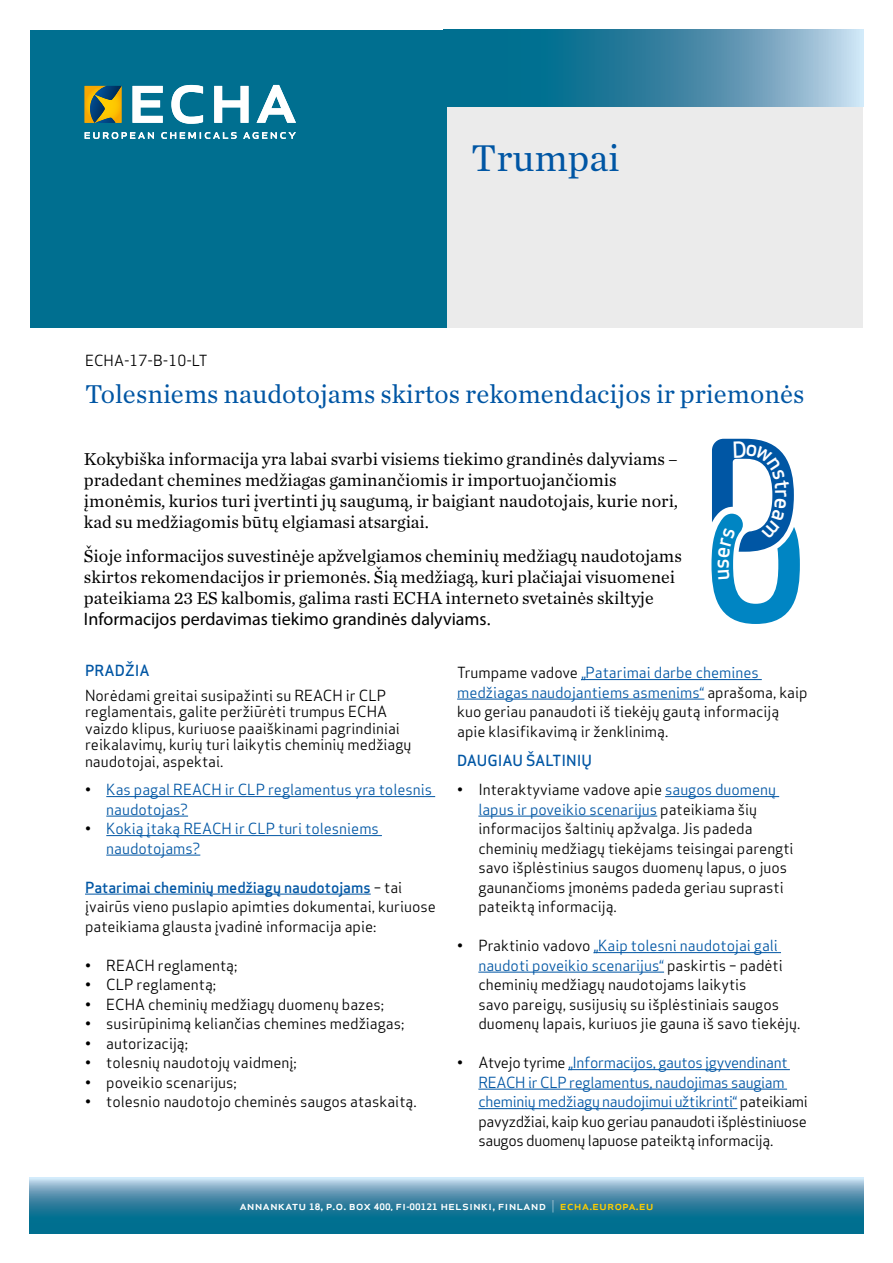
<style>
.page{position:relative;width:893px;height:1263px;background:#fff}
.page>*{position:absolute;margin:0;border:0;box-sizing:border-box;transform-origin:0 0}
.t1{font:39px "Chronicle Text G1";color:#0056a4}
.t2{font:27px "Chronicle Text G1";color:#0056a4}
.t3{font:500 21.9px "Apex Sans";color:#fff}
.t4{font:18px/21px "Chronicle Text G1";color:#000}
.t5{font:18px "Myriad Pro";color:#000}
.t6{font:15px/19.5px "Apex Sans";color:#000}
.t7{font:15px/19.5px "Apex Sans";letter-spacing:-.02em;color:#000}
.t8{font:15px/19.5px "Apex Sans";color:#0056a4}
.t9{font:500 15px "Apex Sans";color:#0056a4}
.t10{font:500 12.15px "Apex Sans";color:#fff;scale:1.08 1}
.s1{font-family:"Chronicle Text G1"}
.s2{color:#0056a4}
.s3{color:#000}
.s4{font-weight:500;color:#0056a4}
.s5{font-weight:700;font-size:8.7px}
.s6{font-weight:700;font-size:8.25px}
.s7{font-weight:300}
.s8{color:#fc0}
</style>
<div class="page">
<svg style="left:30px;top:1178px;width:833px;height:55px;background:#3e8aa8"></svg>
<div style="left:446px;top:106px;width:417px;height:221px;background:#ebebeb"></div>
<div style="left:30px;top:30px;width:416px;height:297px;background:#006f90"></div>
<svg style="left:443px;top:30px;width:420px;height:76px;background:#408ba9"></svg>
<svg style="left:85px;top:132px;width:211px;height:7px"></svg>
<svg style="left:133px;top:85px;width:163px;height:39px"></svg>
<svg style="left:85px;top:86px;width:36px;height:37px"></svg>
<hr style="left:581px;top:679px;width:181px;height:1px;background:#0056a4">
<hr style="left:457px;top:699px;width:247px;height:1px;background:#0056a4">
<hr style="left:665px;top:796px;width:114px;height:1px;background:#0056a4">
<hr style="left:478px;top:816px;width:179px;height:1px;background:#0056a4">
<hr style="left:593px;top:952px;width:188px;height:1px;background:#0056a4">
<hr style="left:478px;top:972px;width:186px;height:1px;background:#0056a4">
<hr style="left:568px;top:1069px;width:222px;height:1px;background:#0056a4">
<hr style="left:478px;top:1089px;width:309px;height:1px;background:#0056a4">
<hr style="left:478px;top:1108px;width:259px;height:1px;background:#0056a4">
<hr style="left:106px;top:796px;width:329px;height:1px;background:#0056a4">
<hr style="left:106px;top:816px;width:82px;height:1px;background:#0056a4">
<hr style="left:106px;top:835px;width:276px;height:1px;background:#0056a4">
<hr style="left:106px;top:855px;width:94px;height:1px;background:#0056a4">
<hr style="left:85px;top:894px;width:286px;height:1px;background:#0056a4">
<svg style="left:711px;top:439px;width:89px;height:185px"></svg>
<p class="t6" style="left:85px;top:349px;width:124px">ECHA-17-B-10-LT</p>
<h1 class="t1" style="left:471px;top:128px;width:150px">Trumpai</h1>
<h2 class="t2" style="left:85px;top:373px;width:721px">Tolesniems naudotojams skirtos rekomendacijos ir priemonės</h2>
<p class="t4" style="left:84px;top:447px;width:596px">Kokybiška informacija yra labai svarbi visiems tiekimo grandinės dalyviams – pradedant chemines medžiagas gaminančiomis ir importuojančiomis įmonėmis, kurios turi įvertinti jų saugumą, ir baigiant naudotojais, kurie nori, kad su medžiagomis būtų elgiamasi atsargiai.</p>
<p class="t4" style="left:84px;top:544px;width:599px">Šioje informacijos suvestinėje apžvelgiamos cheminių medžiagų naudotojams skirtos rekomendacijos ir priemonės. Šią medžiagą, kuri plačiajai visuomenei pateikiama 23 ES kalbomis, galima rasti ECHA interneto svetainės skiltyje</p>
<p class="t5" style="left:84px;top:607px;width:408px">Informacijos perdavimas tiekimo grandinės dalyviams<span class="s1">.</span></p>
<p class="t6" style="left:457px;top:661px;width:352px">Trumpame vadove <span class="s2">„Patarimai darbe chemines medžiagas naudojantiems asmenims“</span> aprašoma, kaip kuo geriau panaudoti iš tiekėjų gautą informaciją apie klasifikavimą ir ženklinimą.</p>
<p class="t9" style="left:457px;top:747px;width:136px">DAUGIAU ŠALTINIŲ</p>
<p class="t6" style="left:478px;top:778px;width:317px;text-indent:-21px">• Interaktyviame vadove apie <span class="s2">saugos duomenų lapus ir poveikio scenarijus</span> pateikiama šių informacijos šaltinių apžvalga. Jis padeda cheminių medžiagų tiekėjams teisingai parengti savo išplėstinius saugos duomenų lapus, o juos gaunančioms įmonėms padeda geriau suprasti pateiktą informaciją.</p>
<p class="t6" style="left:478px;top:934px;width:323px;text-indent:-21px">• Praktinio vadovo <span class="s2">„Kaip tolesni naudotojai gali naudoti poveikio scenarijus“</span> paskirtis – padėti cheminių medžiagų naudotojams laikytis<br>savo pareigų, susijusių su išplėstiniais saugos duomenų lapais, kuriuos jie gauna iš savo tiekėjų.</p>
<p class="t7" style="left:478px;top:1051px;width:331px;text-indent:-21px">• Atvejo tyrime <span class="s2">„Informacijos, gautos įgyvendinant REACH ir CLP reglamentus, naudojimas saugiam cheminių medžiagų naudojimui užtikrinti“</span> pateikiami pavyzdžiai, kaip kuo geriau panaudoti išplėstiniuose saugos duomenų lapuose pateiktą informaciją.</p>
<h3 class="t3" style="left:701px;top:569px;width:12px;rotate:-90deg">s</h3>
<p class="t9" style="left:85px;top:657px;width:66px">PRADŽIA</p>
<p class="t6" style="left:85px;top:686px;width:328px;line-height:16.5px">Norėdami greitai susipažinti su REACH ir CLP reglamentais, galite peržiūrėti trumpus ECHA vaizdo klipus, kuriuose paaiškinami pagrindiniai reikalavimų, kurių turi laikytis cheminių medžiagų naudotojai, aspektai.</p>
<p class="t8" style="left:106px;top:778px;width:327px;text-indent:-21px"><span class="s3">•</span> Kas pagal REACH ir CLP reglamentus yra tolesnis naudotojas?</p>
<p class="t8" style="left:106px;top:817px;width:274px;text-indent:-21px"><span class="s3">•</span> Kokią įtaką REACH ir CLP turi tolesniems naudotojams?</p>
<p class="t6" style="left:85px;top:876px;width:352px"><span class="s4">Patarimai cheminių medžiagų naudotojams</span> – tai įvairūs vieno puslapio apimties dokumentai, kuriuose pateikiama glausta įvadinė informacija apie:</p>
<p class="t6" style="left:85px;top:954px;width:154px">• REACH reglamentą;</p>
<p class="t6" style="left:85px;top:973px;width:133px">• CLP reglamentą;</p>
<p class="t6" style="left:85px;top:993px;width:301px">• ECHA cheminių medžiagų duomenų bazes;</p>
<p class="t6" style="left:85px;top:1012px;width:321px">• susirūpinimą keliančias chemines medžiagas;</p>
<p class="t6" style="left:85px;top:1032px;width:105px">• autorizaciją;</p>
<p class="t6" style="left:85px;top:1051px;width:213px">• tolesnių naudotojų vaidmenį;</p>
<p class="t6" style="left:85px;top:1071px;width:153px">• poveikio scenarijus;</p>
<p class="t6" style="left:85px;top:1090px;width:333px">• tolesnio naudotojo cheminės saugos ataskaitą.</p>
<p class="t10" style="left:239px;top:1195px;width:385px">annankatu <span class="s5">18</span>, p.o. box <span class="s5">400,</span> fi<span class="s6">-</span><span class="s5">00121</span> helsinki, finland <span class="s7">|</span> <span class="s8">echa.europa.eu</span></p>
</div>
